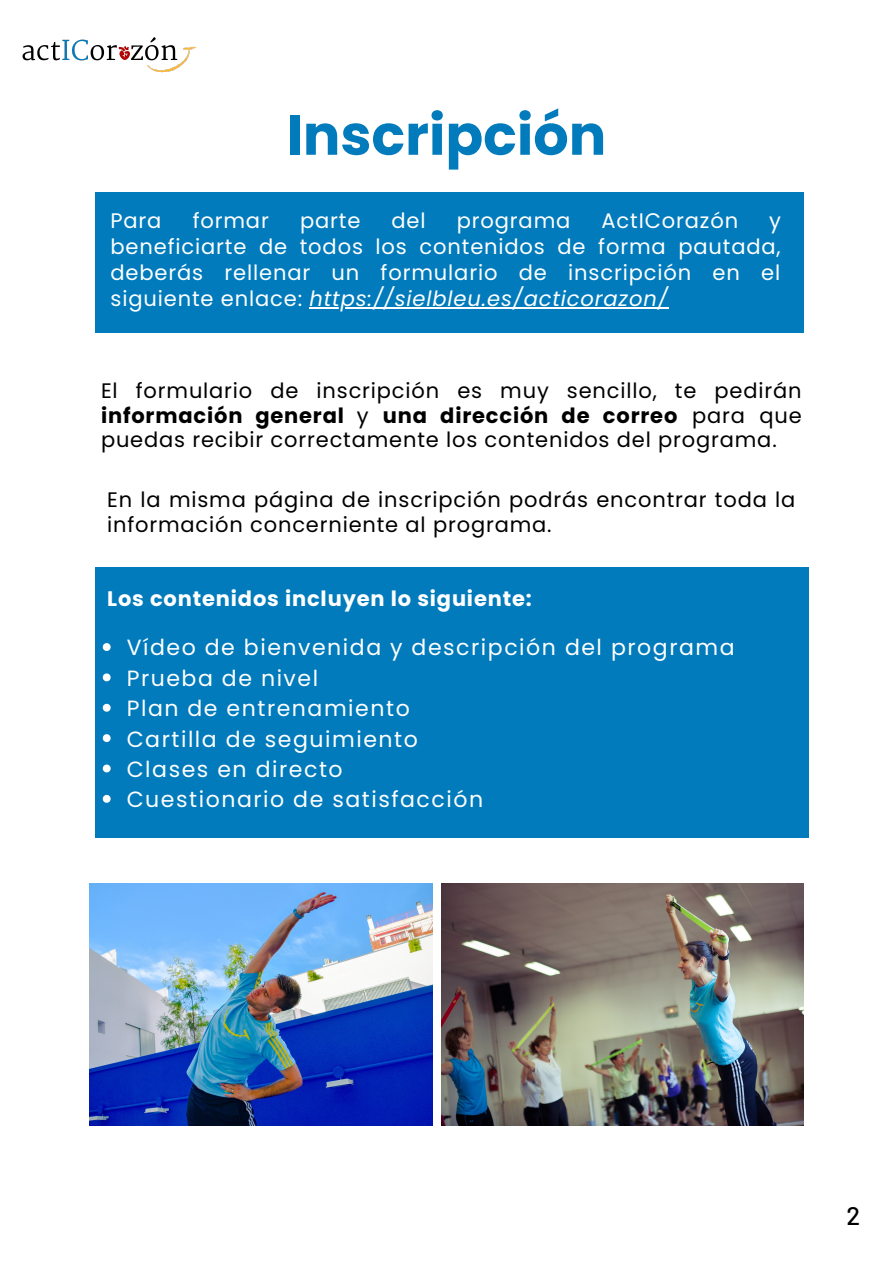
<style>
.page{position:relative;width:893px;height:1264px;background:#fff}
.page>*{position:absolute;margin:0;border:0;box-sizing:border-box;transform-origin:0 0}
.t1{font:700 55.65px "Poppins";color:#017bbc}
.t2{font:500 25.35px "Barlow";color:#000}
.t3{font:22.05px "Poppins";letter-spacing:.07em;color:#fff}
.t4{font:21px/24.8px "Poppins";letter-spacing:.04em;color:#000;text-align:justify}
.t5{font:21px/25.8px "Poppins";letter-spacing:.04em;color:#fff;text-align:justify}
.t6{font:700 21px "Poppins";letter-spacing:.04em;color:#fff}
.s1{font-style:italic}
.s2{font-weight:700}
</style>
<div class="page">
<img style="left:22px;top:37px;width:175px;height:36px">
<div style="left:95px;top:192px;width:708px;height:141px;background:#017bbc"></div>
<img style="left:89px;top:883px;width:343px;height:242px">
<div style="left:95px;top:567px;width:714px;height:270px;background:#017bbc"></div>
<img style="left:441px;top:883px;width:362px;height:242px">
<hr style="left:309px;top:307px;width:359px;height:1px;background:#fff">
<svg style="left:103px;top:643px;width:8px;height:8px"></svg>
<svg style="left:103px;top:673px;width:8px;height:8px"></svg>
<svg style="left:103px;top:703px;width:8px;height:8px"></svg>
<svg style="left:103px;top:734px;width:8px;height:8px"></svg>
<svg style="left:103px;top:764px;width:8px;height:8px"></svg>
<svg style="left:103px;top:795px;width:8px;height:7px"></svg>
<p class="t1" style="left:286px;top:96px;width:321px">Inscripción</p>
<p class="t5" style="left:110px;top:208px;width:53px">Para</p>
<p class="t5" style="left:193px;top:208px;width:78px">formar</p>
<p class="t5" style="left:300px;top:208px;width:62px">parte</p>
<p class="t5" style="left:391px;top:208px;width:36px">del</p>
<p class="t5" style="left:457px;top:208px;width:115px">programa</p>
<p class="t5" style="left:601px;top:208px;width:138px">ActICorazón</p>
<p class="t5" style="left:110px;top:208px;width:672px;text-indent:658px">y beneficiarte de todos los contenidos de forma pautada, deberás rellenar un formulario de inscripción en el siguiente enlace: <span class="s1">https://sielbleu.es/acticorazon/</span></p>
<p class="t4" style="left:101px;top:378px;width:702px">El formulario de inscripción es muy sencillo, te pedirán <span class="s2">información general</span> y <span class="s2">una dirección de correo</span> para que puedas recibir correctamente los contenidos del programa.</p>
<p class="t4" style="left:107px;top:488px;width:689px">En la misma página de inscripción podrás encontrar toda la información concerniente al programa.</p>
<p class="t6" style="left:107px;top:584px;width:426px">Los contenidos incluyen lo siguiente:</p>
<p class="t3" style="left:127px;top:632px;width:609px">Vídeo de bienvenida y descripción del programa</p>
<p class="t3" style="left:127px;top:662px;width:193px">Prueba de nivel</p>
<p class="t3" style="left:127px;top:693px;width:284px">Plan de entrenamiento</p>
<p class="t3" style="left:127px;top:723px;width:293px">Cartilla de seguimiento</p>
<p class="t3" style="left:127px;top:753px;width:217px">Clases en directo</p>
<p class="t3" style="left:127px;top:784px;width:358px">Cuestionario de satisfacción</p>
<p class="t2" style="left:846px;top:1199px;width:15px">2</p>
</div>
